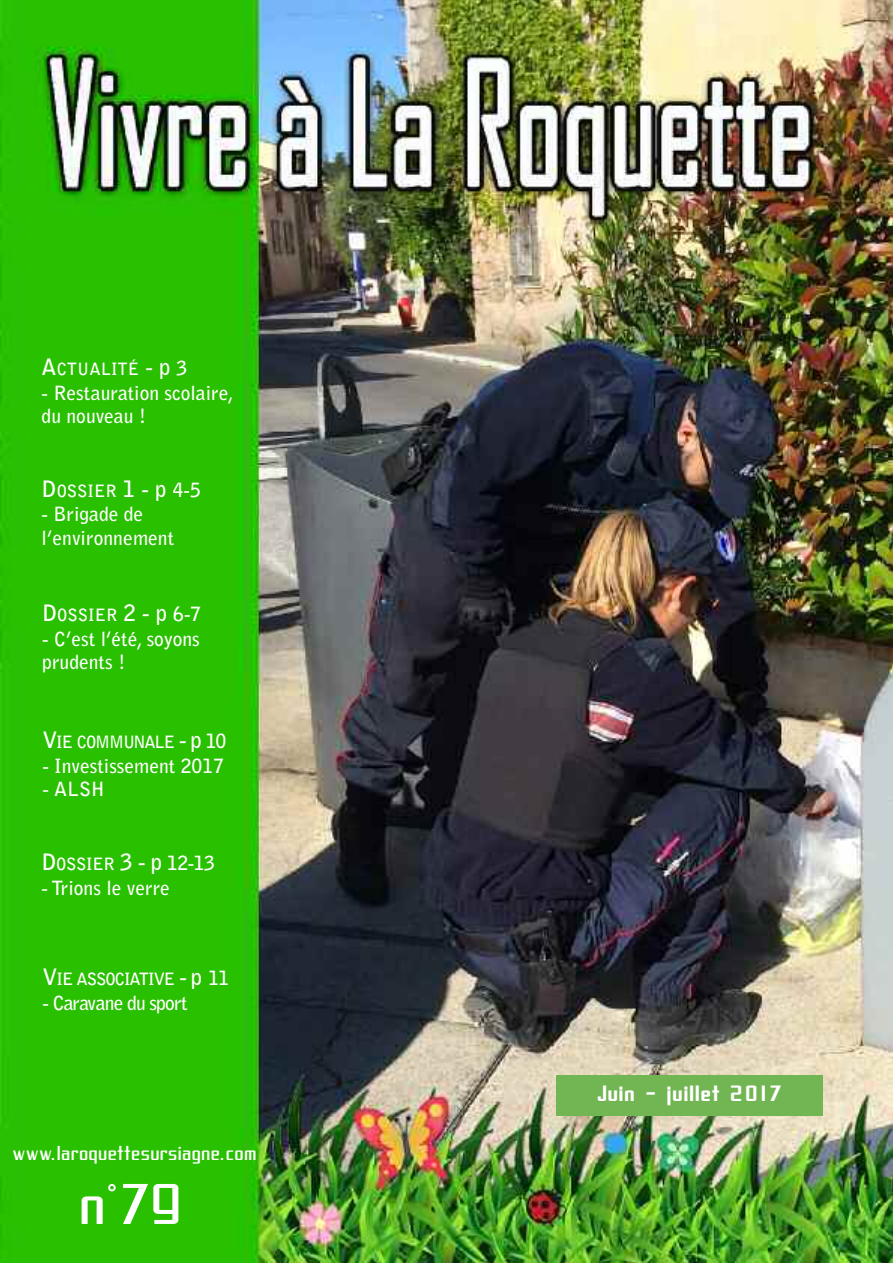
<style>
.page{position:relative;width:893px;height:1263px;background:#fff}
.page>*{position:absolute;margin:0;border:0;box-sizing:border-box;transform-origin:0 0}
.t1{font:60px "SF Proverbial Gothic";color:#fff}
.t2{font:700 22.5px "SF Proverbial Gothic";letter-spacing:.05em;color:#fff}
.t3{font:21px "SF Proverbial Gothic";letter-spacing:.05em;color:#fff}
.t4{font:700 19.5px/23.4px "Bell Gothic Std";color:#fff}
.t5{font:700 19.5px "Bell Gothic Std";letter-spacing:-.045em;color:#fff}
.t6{font:700 16.8px "Bell Gothic Std";letter-spacing:-.02em;color:#fff}
.t7{font:700 16.8px "Bell Gothic Std";letter-spacing:-.06em;color:#fff}
.t8{font:700 16.8px "Bell Gothic Std";letter-spacing:-.065em;color:#fff}
.t9{font:700 16.8px "Bell Gothic Std";color:#fff}
.s1{font-size:22.5px}
.s2{font-size:19.5px}
</style>
<div class="page">
<img style="left:0;top:0;width:893px;height:1263px">
<div style="left:556px;top:1075px;width:267px;height:40px;background:#72b653"></div>
<p class="t9" style="left:42px;top:363px;width:147px"><span class="s1">A</span>CTUALITÉ <span class="s1">- p</span> <span class="s2">3</span></p>
<p class="t4" style="left:42px;top:382px;width:193px">- Restauration scolaire, du nouveau !</p>
<p class="t6" style="left:42px;top:484px;width:161px"><span class="s1">D</span>OSSIER <span class="s1">1 - p</span> <span class="s2">4-5</span></p>
<p class="t4" style="left:42px;top:504px;width:134px">- Brigade de l’environnement</p>
<p class="t6" style="left:42px;top:609px;width:161px"><span class="s1">D</span>OSSIER <span class="s1">2 - p</span> <span class="s2">6-7</span></p>
<p class="t4" style="left:42px;top:628px;width:159px">- C’est l’été, soyons prudents !</p>
<p class="t8" style="left:42px;top:736px;width:185px"><span class="s1">V</span>IE COMMUNALE <span class="s1">- p</span> <span class="s2">10</span></p>
<p class="t4" style="left:42px;top:756px;width:183px">- Investissement 2017</p>
<p class="t4" style="left:42px;top:779px;width:64px">- ALSH</p>
<p class="t6" style="left:42px;top:858px;width:175px"><span class="s1">D</span>OSSIER <span class="s1">3 - p</span> <span class="s2">12-13</span></p>
<p class="t4" style="left:42px;top:877px;width:130px">- Trions le verre</p>
<p class="t7" style="left:43px;top:973px;width:188px"><span class="s1">V</span>IE ASSOCIATIVE <span class="s1">- p</span> <span class="s2">11</span></p>
<p class="t5" style="left:43px;top:995px;width:146px">- Caravane du sport</p>
<p class="t3" style="left:13px;top:1146px;width:245px">www.laroquettesursiagne.com</p>
<h1 class="t1" style="left:80px;top:1184px;width:106px">n°79</h1>
<p class="t2" style="left:598px;top:1085px;width:185px">Juin - juillet 2017</p>
</div>
